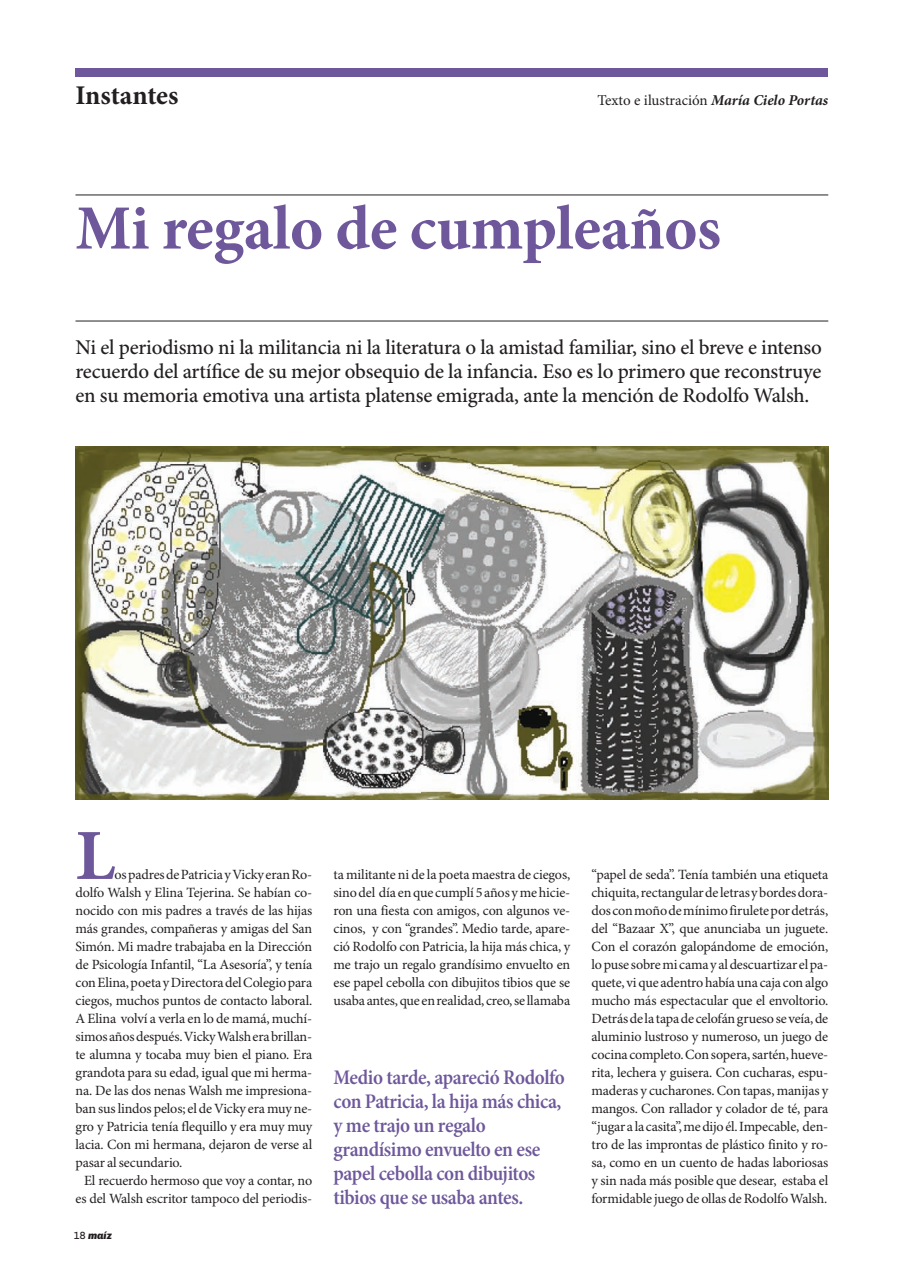
<style>
.page{position:relative;width:922px;height:1277px;background:#fff}
.page>*{position:absolute;margin:0;border:0;box-sizing:border-box;transform-origin:0 0}
.t1{font:700 72px "Minion Pro";color:#6e589b}
.t2{font:700 63px "Minion Pro";letter-spacing:-.01em;color:#6e589b}
.t3{font:700 27px "Minion Pro";letter-spacing:-.005em;color:#231f20}
.t4{font:500 21px/24px "Minion Pro";letter-spacing:-.015em;color:#231f20;text-align:justify}
.t5{font:600 condensed 21px/24px "Minion Pro";letter-spacing:-.02em;color:#6e589b}
.t6{font:15px "Minion Pro";color:#231f20}
.t7{font:14.1px/18px "Minion Pro";letter-spacing:-.01em;color:#231f20;text-align:justify}
.t8{font:italic 900 10.5px "Chivo";color:#231f20}
.s1{font-weight:700;font-style:italic}
.s2{font-weight:400;font-style:normal}
</style>
<div class="page">
<div style="left:75px;top:68px;width:753px;height:9px;background:#6e589b"></div>
<hr style="left:75px;top:194px;width:753px;height:1px;background:#231f20">
<hr style="left:75px;top:320px;width:753px;height:1px;background:#231f20">
<img style="left:75px;top:446px;width:753px;height:353px">
<h3 class="t3" style="left:75px;top:80px;width:104px">Instantes</h3>
<p class="t6" style="left:597px;top:91px;width:232px">Texto e ilustración <span class="s1">María Cielo Portas</span></p>
<h2 class="t2" style="left:75px;top:191px;width:647px">Mi regalo de cumpleaños</h2>
<p class="t4" style="left:76px;top:336px;width:748px">Ni el periodismo ni la militancia ni la literatura o la amistad familiar, sino el breve e intenso recuerdo del artífice de su mejor obsequio de la infancia. Eso es lo primero que reconstruye en su memoria emotiva una artista platense emigrada, ante la mención de Rodolfo Walsh.</p>
<h1 class="t1" style="left:75px;top:812px;width:41px">L</h1>
<p class="t7" style="left:75px;top:866px;width:238px;text-indent:39px">os padres de Patricia y Vicky eran Ro&shy;dolfo Walsh y Elina Tejerina. Se habían co&shy;nocido con mis padres a través de las hijas más grandes, compañeras y amigas del San Simón. Mi madre trabajaba en la Dirección de Psicología Infantil, “La Asesoría”, y tenía con Elina, poeta y Directora del Colegio para ciegos, muchos puntos de contacto laboral.<br>A Elina volví a verla en lo de mamá, muchí&shy;simos años después. Vicky Walsh era brillan&shy;te alumna y tocaba muy bien el piano. Era grandota para su edad, igual que mi herma&shy;na. De las dos nenas Walsh me impresiona&shy;ban sus lindos pelos; el de Vicky era muy ne&shy;gro y Patricia tenía flequillo y era muy muy lacia. Con mi hermana, dejaron de verse al pasar al secundario.</p>
<p class="t7" style="left:75px;top:1172px;width:238px;text-align:center">El recuerdo hermoso que voy a contar, no es del Walsh escritor tampoco del periodis-</p>
<p class="t8" style="left:73px;top:1228px;width:40px"><span class="s2">18</span> maíz</p>
<p class="t7" style="left:333px;top:866px;width:238px">ta militante ni de la poeta maestra de ciegos, sino del día en que cumplí 5 años y me hicie&shy;ron una fiesta con amigos, con algunos ve&shy;cinos, y con “grandes”. Medio tarde, apare&shy;ció Rodolfo con Patricia, la hija más chica, y me trajo un regalo grandísimo envuelto en ese papel cebolla con dibujitos tibios que se usaba antes, que en realidad, creo, se llamaba</p>
<p class="t7" style="left:591px;top:866px;width:238px">“papel de seda”. Tenía también una etiqueta chiquita, rectangular de letras y bordes dora&shy;dos con moño de mínimo firulete por detrás, del “Bazaar X”, que anunciaba un juguete.<br>Con el corazón galopándome de emoción, lo puse sobre mi cama y al descuartizar el pa&shy;quete, vi que adentro había una caja con algo mucho más espectacular que el envoltorio.<br>Detrás de la tapa de celofán grueso se veía, de aluminio lustroso y numeroso, un juego de cocina completo. Con sopera, sartén, hueve&shy;rita, lechera y guisera. Con cucharas, espu&shy;maderas y cucharones. Con tapas, manijas y mangos. Con rallador y colador de té, para “jugar a la casita”, me dijo él. Impecable, den&shy;tro de las improntas de plástico finito y ro&shy;sa, como en un cuento de hadas laboriosas y sin nada más posible que desear, estaba el formidable juego de ollas de Rodolfo Walsh.</p>
<h3 class="t5" style="left:333px;top:1066px;width:233px">Medio tarde, apareció Rodolfo con Patricia, la hija más chica, y me trajo un regalo grandísimo envuelto en ese papel cebolla con dibujitos tibios que se usaba antes.</h3>
</div>
